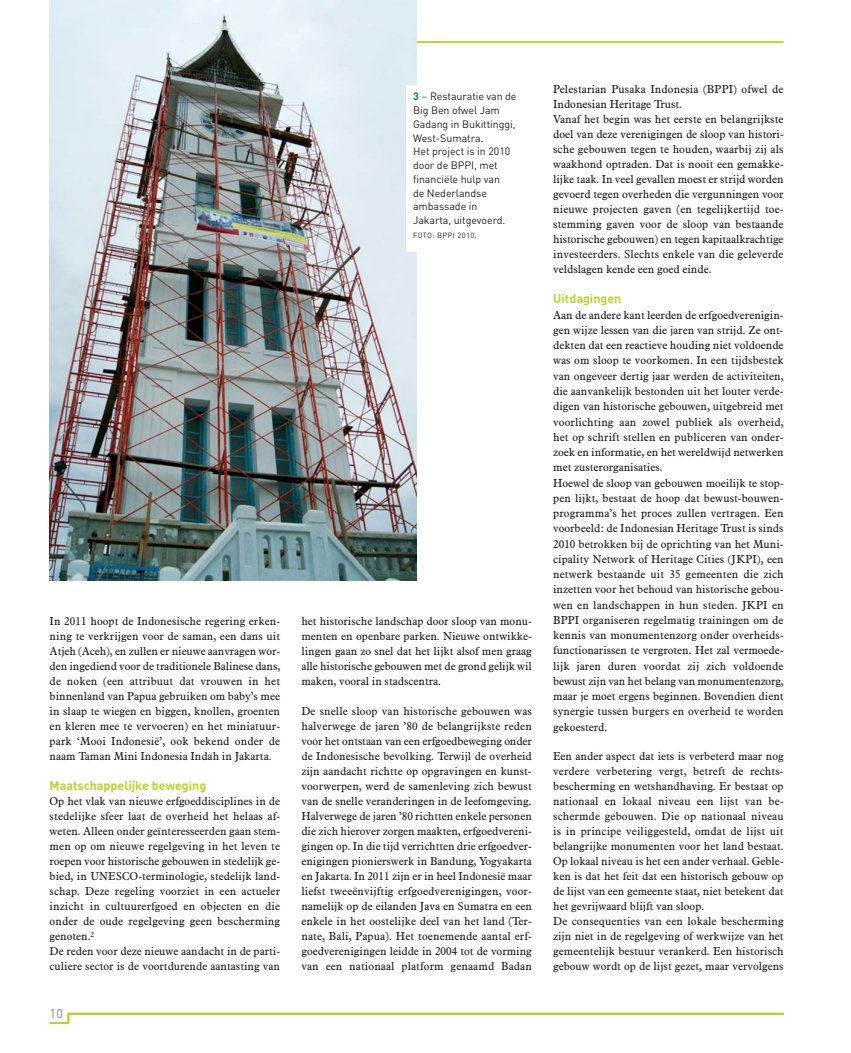
<style>
.page{position:relative;width:851px;height:1053px;background:#fff}
.page>*{position:absolute;margin:0;border:0;box-sizing:border-box;transform-origin:0 0}
.t1{font:700 12.5px "DIN";color:#bed031}
.t2{font:12.5px "DIN";color:#808285}
.t3{font:11.25px/15px "Aldine 721 BT";color:#231f20}
.t4{font:10.62px/13.8px "DIN";letter-spacing:-.005em;color:#231f20}
.t5{font:7.5px "DIN";letter-spacing:.05em;color:#231f20}
.s1{font-weight:700;color:#008a48}
.s2{color:#008a48}
</style>
<div class="page">
<hr style="left:242px;top:41px;width:541px;height:2px;background:#bed031">
<hr style="left:69px;top:1012px;width:714px;height:3px;background:#bed031">
<svg style="left:50px;top:1012px;width:19px;height:11px"></svg>
<img style="left:50px;top:0;width:367px;height:580px">
<div style="left:406px;top:85px;width:118px;height:167px;background:#fff"></div>
<p class="t3" style="left:50px;top:614px;width:232px;text-align:justify">In 2011 hoopt de Indonesische regering erken&shy;ning te verkrijgen voor de saman, een dans uit Atjeh (Aceh), en zullen er nieuwe aanvragen wor&shy;den ingediend voor de traditionele Balinese dans, de noken (een attribuut dat vrouwen in het binnenland van Papua gebruiken om baby’s mee in slaap te wiegen en biggen, knollen, groenten en kleren mee te vervoeren) en het miniatuur&shy;park ‘Mooi Indonesië’, ook bekend onder de naam Taman Mini Indonesia Indah in Jakarta.</p>
<p class="t1" style="left:50px;top:781px;width:158px">Maatschappelijke beweging</p>
<p class="t3" style="left:50px;top:794px;width:232px">Op het vlak van nieuwe erfgoeddisciplines in de stedelijke sfeer laat de overheid het helaas af - weten. Alleen onder geïnteresseerden gaan stem&shy;men op om nieuwe regelgeving in het leven te roepen voor historische gebouwen in stedelijk ge&shy;bied, in UNESCO-terminologie, stedelijk land&shy;schap. Deze regeling voorziet in een actueler inzicht in cultuurerfgoed en objecten en die onder de oude regelgeving geen bescherming genoten.<sup>2<br></sup>De reden voor deze nieuwe aandacht in de parti&shy;culiere sector is de voortdurende aantasting van</p>
<p class="t2" style="left:50px;top:1009px;width:15px">10</p>
<p class="t4" style="left:413px;top:91px;width:105px"><span class="s1">3</span> <span class="s2">–</span> Restauratie van de<br>Big Ben ofwel Jam<br>Gadang in Bukittinggi,<br>West-Sumatra.<br>Het project is in 2010 door de BPPI, met financiële hulp van<br>de Nederlandse ambassade in<br>Jakarta, uitgevoerd.</p>
<p class="t5" style="left:413px;top:232px;width:65px">FOTO: BPPI 2010.</p>
<p class="t3" style="left:301px;top:614px;width:232px;text-align:justify">het historische landschap door sloop van monu&shy;menten en openbare parken. Nieuwe ontwikke&shy;lingen gaan zo snel dat het lijkt alsof men graag alle historische gebouwen met de grond gelijk wil maken, vooral in stadscentra.</p>
<p class="t3" style="left:301px;top:704px;width:232px;text-align:justify">De snelle sloop van historische gebouwen was halverwege de jaren ’80 de belangrijkste reden voor het ontstaan van een erfgoedbeweging onder de Indonesische bevolking. Terwijl de overheid zijn aandacht richtte op opgravingen en kunst&shy;voorwerpen, werd de samenleving zich bewust van de snelle veranderingen in de leefomgeving.<br>Halverwege de jaren ’80 richtten enkele personen die zich hierover zorgen maakten, erfgoedvereni&shy;gingen op. In die tijd verrichtten drie erfgoedver&shy;enigingen pionierswerk in Bandung, Yogyakarta en Jakarta. In 2011 zijn er in heel Indonesië maar liefst tweeënvijftig erfgoedverenigingen, voor - namelijk op de eilanden Java en Sumatra en een enkele in het oostelijke deel van het land (Ter&shy;nate, Bali, Papua). Het toenemende aantal erf&shy;goedverenigingen leidde in 2004 tot de vorming van een nationaal platform genaamd Badan</p>
<p class="t3" style="left:553px;top:83px;width:232px">Pelestarian Pusaka Indonesia (BPPI) ofwel de Indonesian Heritage Trust.<br>Vanaf het begin was het eerste en belangrijkste doel van deze verenigingen de sloop van histori&shy;sche gebouwen tegen te houden, waarbij zij als waakhond optraden. Dat is nooit een gemakke&shy;lijke taak. In veel gevallen moest er strijd worden gevoerd tegen overheden die vergunningen voor nieuwe projecten gaven (en tegelijkertijd toe&shy;stemming gaven voor de sloop van bestaande historische gebouwen) en tegen kapitaalkrachtige investeerders. Slechts enkele van die geleverde veldslagen kende een goed einde.</p>
<p class="t1" style="left:553px;top:294px;width:70px">Uitdagingen</p>
<p class="t3" style="left:553px;top:308px;width:232px">Aan de andere kant leerden de erfgoedverenigin&shy;gen wijze lessen van die jaren van strijd. Ze ont&shy;dekten dat een reactieve houding niet voldoende was om sloop te voorkomen. In een tijdsbestek van ongeveer dertig jaar werden de activiteiten, die aanvankelijk bestonden uit het louter verde&shy;digen van historische gebouwen, uitgebreid met voorlichting aan zowel publiek als overheid, het op schrift stellen en publiceren van onder&shy;zoek en informatie, en het wereldwijd netwerken met zusterorganisaties.<br>Hoewel de sloop van gebouwen moeilijk te stop&shy;pen lijkt, bestaat de hoop dat bewust-bouwen - programma’s het proces zullen vertragen. Een voorbeeld: de Indonesian Heritage Trust is sinds 2010 betrokken bij de oprichting van het Muni&shy;cipality Network of Heritage Cities (JKPI), een netwerk bestaande uit 35 gemeenten die zich inzetten voor het behoud van historische gebou&shy;wen en landschappen in hun steden. JKPI en BPPI organiseren regelmatig trainingen om de kennis van monumentenzorg onder overheids&shy;functionarissen te vergroten. Het zal vermoede&shy;lijk jaren duren voordat zij zich voldoende bewust zijn van het belang van monumentenzorg, maar je moet ergens beginnen. Bovendien dient synergie tussen burgers en overheid te worden gekoesterd.</p>
<p class="t3" style="left:553px;top:749px;width:232px">Een ander aspect dat iets is verbeterd maar nog verdere verbetering vergt, betreft de rechts - bescherming en wetshandhaving. Er bestaat op nationaal en lokaal niveau een lijst van be&shy;schermde gebouwen. Die op nationaal niveau is in principe veiliggesteld, omdat de lijst uit belangrijke monumenten voor het land bestaat.<br>Op lokaal niveau is het een ander verhaal. Geble&shy;ken is dat het feit dat een historisch gebouw op de lijst van een gemeente staat, niet betekent dat het gevrijwaard blijft van sloop.<br>De consequenties van een lokale bescherming zijn niet in de regelgeving of werkwijze van het gemeentelijk bestuur verankerd. Een historisch gebouw wordt op de lijst gezet, maar vervolgens</p>
</div>
